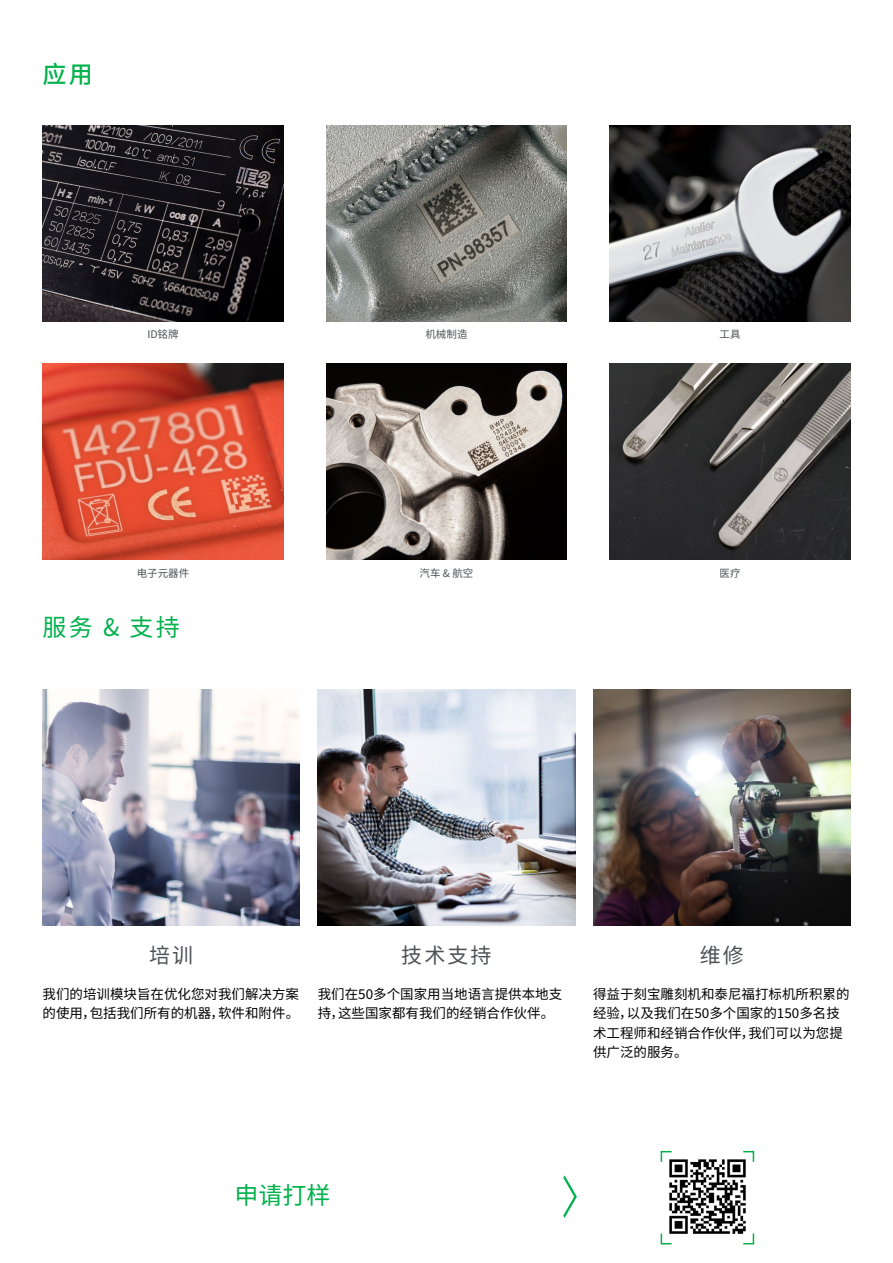
<style>
.page{position:relative;width:893px;height:1263px;background:#fff}
.page>*{position:absolute;margin:0;border:0;box-sizing:border-box;transform-origin:0 0}
.t1{font:24px "Noto Sans SC";color:#00b14c}
.t2{font:500 24px "Noto Sans SC";color:#00b14c}
.t3{font:21px "Noto Sans SC";letter-spacing:.1em;color:#4d5257}
.t4{font:13.5px/19.5px "Noto Sans SC";color:#000}
.t5{font:10.5px "Noto Sans SC";color:#4d5257}
</style>
<div class="page">
<img style="left:43px;top:126px;width:240px;height:195px">
<img style="left:609px;top:126px;width:241px;height:195px">
<img style="left:326px;top:126px;width:241px;height:195px">
<img style="left:326px;top:364px;width:241px;height:195px">
<img style="left:43px;top:364px;width:240px;height:195px">
<img style="left:609px;top:364px;width:241px;height:195px">
<svg style="left:563px;top:1175px;width:14px;height:43px"></svg>
<svg style="left:660px;top:1150px;width:12px;height:12px"></svg>
<svg style="left:660px;top:1233px;width:12px;height:12px"></svg>
<svg style="left:743px;top:1150px;width:12px;height:12px"></svg>
<svg style="left:743px;top:1233px;width:12px;height:12px"></svg>
<img style="left:42px;top:689px;width:258px;height:236px">
<img style="left:318px;top:689px;width:257px;height:236px">
<img style="left:593px;top:689px;width:257px;height:236px">
<img style="left:669px;top:1158px;width:77px;height:77px">
<h1 class="t2" style="left:43px;top:61px;width:52px">应用</h1>
<p class="t5" style="left:147px;top:329px;width:33px">ID铭牌</p>
<p class="t5" style="left:425px;top:329px;width:43px">机械制造</p>
<p class="t5" style="left:719px;top:329px;width:22px">工具</p>
<p class="t5" style="left:420px;top:568px;width:55px">汽车 &amp; 航空</p>
<p class="t5" style="left:137px;top:568px;width:54px">电子元器件</p>
<p class="t5" style="left:719px;top:568px;width:22px">医疗</p>
<h1 class="t1" style="left:42px;top:614px;width:139px">服务 &amp; 支持</h1>
<h2 class="t3" style="left:149px;top:943px;width:46px">培训</h2>
<h2 class="t3" style="left:401px;top:943px;width:92px">技术支持</h2>
<h2 class="t3" style="left:700px;top:943px;width:46px">维修</h2>
<p class="t4" style="left:318px;top:984px;width:246px">我们在50多个国家用当地语言提供本地支持，这些国家都有我们的经销合作伙伴。</p>
<p class="t4" style="left:42px;top:984px;width:258px">我们的培训模块旨在优化您对我们解决方案的使用，包括我们所有的机器，软件和附件。</p>
<p class="t4" style="left:593px;top:984px;width:258px">得益于刻宝雕刻机和泰尼福打标机所积累的经验，以及我们在50多个国家的150多名技术工程师和经销合作伙伴，我们可以为您提供广泛的服务。</p>
<h1 class="t1" style="left:235px;top:1182px;width:97px">申请打样</h1>
</div>
